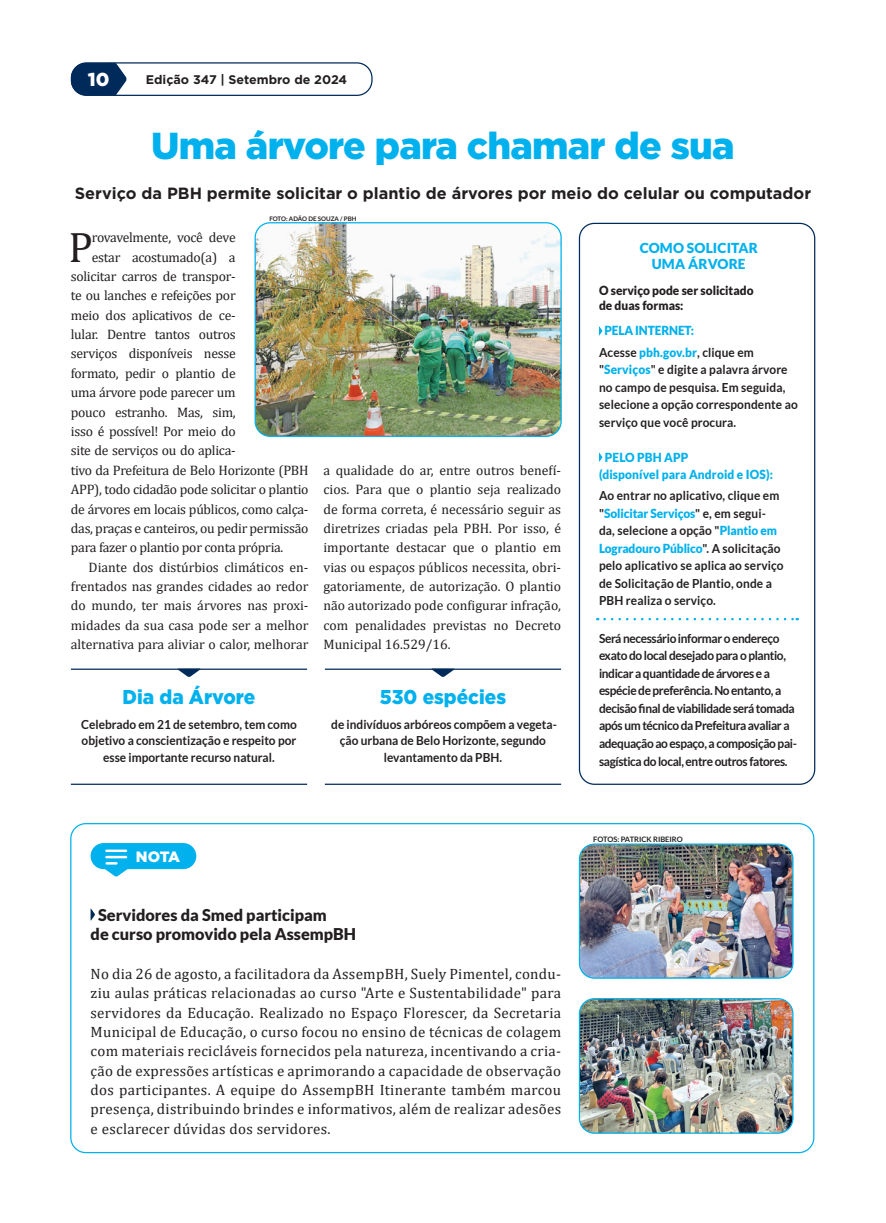
<style>
.page{position:relative;width:886px;height:1223px;background:#fff}
.page>*{position:absolute;margin:0;border:0;box-sizing:border-box;transform-origin:0 0}
.Intertitulo{font:42.88px "Cambria";color:#231f20}
.título_materia{font:900 37.5px "Gotham";letter-spacing:-.02em;color:#00b1ed}
.t1{font:900 20px "Gotham";color:#00b1ed;scale:.95 1}
.t2{font:900 18.75px "Gotham";color:#fff}
.subtitulo_materia{font:700 16.25px "Gotham";color:#231f20}
.Texto_box{font:900 16.25px/19.4px "Lato";color:#231f20}
.Corpo_texto{font:15px/19.4px "Cambria";letter-spacing:.02em;color:#231f20;text-align:justify}
.t3{font:900 15px "Gotham";color:#fff}
.Intertitulo-2{font:13.75px/19.4px "Cambria";letter-spacing:-.02em;color:#231f20;text-align:justify}
.t4{font:900 13.75px "Lato";letter-spacing:.01em;color:#00b1ed}
.t5{font:700 12.5px/17.5px "Lato";color:#231f20;scale:.95 1}
.t6{font:700 12.5px/17.5px "Lato";letter-spacing:-.03em;color:#231f20;scale:.95 1}
.t7{font:900 12.5px/17.5px "Lato";letter-spacing:.01em;color:#00b1ed;scale:.95 1}
.t8{font:900 12.5px "Lato";color:#231f20;scale:.95 1}
.t9{font:700 12.5px "Gotham";color:#231f20}
.t10{font:900 12.5px "Lato";letter-spacing:-.01em;color:#00b1ed;scale:.95 1}
.crédito{font:700 7.5px "Lato";color:#231f20}
.crédito-2{font:700 6.25px "Lato";color:#231f20}
.s1{font-weight:900;color:#00b1ed}
</style>
<div class="page">
<svg style="left:71px;top:64px;width:56px;height:30px;background:#20446e"></svg>
<div style="left:71px;top:62px;width:302px;height:34px;border:1px solid #002a5a;border-radius:15px"></div>
<div style="left:579px;top:223px;width:236px;height:562px;border:1px solid #002a5a;border-radius:15px"></div>
<svg style="left:599px;top:326px;width:3px;height:9px"></svg>
<svg style="left:599px;top:452px;width:3px;height:10px"></svg>
<svg style="left:604px;top:618px;width:194px;height:2px"></svg>
<hr style="left:71px;top:668px;width:236px;height:2px;background:#002a5a">
<hr style="left:71px;top:783px;width:236px;height:2px;background:#002a5a">
<hr style="left:325px;top:668px;width:236px;height:2px;background:#002a5a">
<hr style="left:325px;top:783px;width:236px;height:2px;background:#002a5a">
<svg style="left:177px;top:668px;width:24px;height:9px"></svg>
<svg style="left:431px;top:668px;width:24px;height:9px"></svg>
<img style="left:256px;top:224px;width:304px;height:211px">
<div style="left:254px;top:222px;width:308px;height:215px;border:1px solid #00b1ed;border-radius:15px"></div>
<div style="left:91px;top:843px;width:105px;height:26px;background:#00b1ed;border-radius:13px"></div>
<hr style="left:106px;top:849px;width:20px;height:3px;background:#fff">
<hr style="left:106px;top:855px;width:20px;height:3px;background:#fff">
<svg style="left:105px;top:862px;width:23px;height:14px"></svg>
<svg style="left:91px;top:908px;width:4px;height:12px"></svg>
<img style="left:579px;top:845px;width:214px;height:133px">
<div style="left:579px;top:843px;width:214px;height:135px;border:1px solid #00b1ed;border-radius:15px"></div>
<img style="left:579px;top:998px;width:214px;height:135px">
<div style="left:579px;top:998px;width:214px;height:135px;border:1px solid #00b1ed;border-radius:15px"></div>
<h3 class="t2" style="left:88px;top:68px;width:23px">10</h3>
<p class="t9" style="left:146px;top:72px;width:203px">Edição 347 | Setembro de 2024</p>
<p class="título_materia" style="left:151px;top:124px;width:585px">Uma árvore para chamar de sua</p>
<p class="subtitulo_materia" style="left:75px;top:184px;width:738px">Serviço da PBH permite solicitar o plantio de árvores por meio do celular ou computador</p>
<p class="crédito-2" style="left:269px;top:215px;width:89px">FOTO: ADÃO DE SOUZA / PBH</p>
<p class="Intertitulo" style="left:68px;top:222px;width:26px">P</p>
<p class="Intertitulo-2" style="left:92px;top:228px;width:145px">rovavelmente, você deve</p>
<p class="Intertitulo-2" style="left:92px;top:247px;width:145px">estar acostumado(a) a</p>
<p class="Intertitulo-2" style="left:71px;top:266px;width:166px">solicitar carros de transpor-</p>
<p class="Intertitulo-2" style="left:71px;top:286px;width:166px">te ou lanches e refeições por</p>
<p class="Intertitulo-2" style="left:71px;top:305px;width:166px">meio dos aplicativos de ce-</p>
<p class="Intertitulo-2" style="left:71px;top:324px;width:166px">lular. Dentre tantos outros</p>
<p class="Intertitulo-2" style="left:71px;top:344px;width:166px">serviços disponíveis nesse</p>
<p class="Intertitulo-2" style="left:71px;top:363px;width:166px">formato, pedir o plantio de</p>
<p class="Intertitulo-2" style="left:71px;top:383px;width:166px">uma árvore pode parecer um</p>
<p class="Intertitulo-2" style="left:71px;top:402px;width:166px">pouco estranho. Mas, sim,</p>
<p class="Intertitulo-2" style="left:71px;top:421px;width:166px">isso é possível! Por meio do</p>
<p class="Intertitulo-2" style="left:71px;top:441px;width:166px">site de serviços ou do aplica-</p>
<p class="Intertitulo-2" style="left:71px;top:460px;width:239px">tivo da Prefeitura de Belo Horizonte (PBH</p>
<p class="Intertitulo-2" style="left:71px;top:479px;width:239px">APP), todo cidadão pode solicitar o plantio</p>
<p class="Intertitulo-2" style="left:71px;top:499px;width:239px">de árvores em locais públicos, como calça-</p>
<p class="Intertitulo-2" style="left:71px;top:518px;width:239px">das, praças e canteiros, ou pedir permissão</p>
<p class="Intertitulo-2" style="left:71px;top:538px;width:214px">para fazer o plantio por conta própria.</p>
<p class="Intertitulo-2" style="left:71px;top:557px;width:239px;text-indent:18px">Diante dos distúrbios climáticos en&shy;frentados nas grandes cidades ao redor do mundo, ter mais árvores nas proxi&shy;midades da sua casa pode ser a melhor alternativa para aliviar o calor, melhorar</p>
<p class="Intertitulo-2" style="left:323px;top:460px;width:239px">a qualidade do ar, entre outros benefí&shy;cios. Para que o plantio seja realizado de forma correta, é necessário seguir as diretrizes criadas pela PBH. Por isso, é importante destacar que o plantio em vias ou espaços públicos necessita, obri&shy;gatoriamente, de autorização. O plantio não autorizado pode configurar infração, com penalidades previstas no Decreto Municipal 16.529/16.</p>
<p class="t1" style="left:123px;top:685px;width:141px">Dia da Árvore</p>
<p class="t1" style="left:380px;top:685px;width:134px">530 espécies</p>
<p class="t5" style="left:81px;top:716px;width:228px;line-height:16.2px;text-align:center">Celebrado em 21 de setembro, tem como objetivo a conscientização e respeito por esse importante recurso natural.</p>
<p class="t5" style="left:331px;top:716px;width:239px;line-height:16.2px;text-align:center">de indivíduos arbóreos compõem a vegeta&shy;ção urbana de Belo Horizonte, segundo</p>
<p class="t5" style="left:384px;top:748px;width:126px">levantamento da PBH.</p>
<p class="t3" style="left:136px;top:847px;width:46px">NOTA</p>
<p class="Texto_box" style="left:91px;top:904px;width:267px;text-indent:7px">Servidores da Smed participam<br>de curso promovido pela AssempBH</p>
<p class="Corpo_texto" style="left:91px;top:963px;width:472px">No dia 26 de agosto, a facilitadora da AssempBH, Suely Pimentel, condu&shy;ziu aulas práticas relacionadas ao curso "Arte e Sustentabilidade" para servidores da Educação. Realizado no Espaço Florescer, da Secretaria Municipal de Educação, o curso focou no ensino de técnicas de colagem com materiais recicláveis fornecidos pela natureza, incentivando a cria&shy;ção de expressões artísticas e aprimorando a capacidade de observação dos participantes. A equipe do AssempBH Itinerante também marcou presença, distribuindo brindes e informativos, além de realizar adesões e esclarecer dúvidas dos servidores.</p>
<p class="t4" style="left:640px;top:240px;width:120px">COMO SOLICITAR</p>
<p class="t4" style="left:652px;top:256px;width:95px">UMA ÁRVORE</p>
<p class="t8" style="left:599px;top:283px;width:164px">O serviço pode ser solicitado</p>
<p class="t8" style="left:599px;top:298px;width:91px">de duas formas:</p>
<p class="t10" style="left:604px;top:323px;width:96px">PELA INTERNET:</p>
<p class="t5" style="left:599px;top:343px;width:211px">Acesse <span class="s1">pbh.gov.br</span>, clique em "<span class="s1">Serviços</span>" e digite a palavra árvore no campo de pesquisa. Em seguida, selecione a opção correspondente ao serviço que você procura.</p>
<p class="t7" style="left:599px;top:448px;width:185px;text-indent:6px">PELO PBH APP<br>(disponível para Android e IOS):</p>
<p class="t5" style="left:599px;top:487px;width:196px">Ao entrar no aplicativo, clique em "<span class="s1">Solicitar Serviços</span>" e, em segui&shy;da, selecione a opção "<span class="s1">Plantio em<br>Logradouro Público</span>". A solicitação pelo aplicativo se aplica ao serviço de Solicitação de Plantio, onde a<br>PBH realiza o serviço.</p>
<p class="t6" style="left:599px;top:629px;width:210px">Será necessário informar o endereço exato do local desejado para o plantio, indicar a quantidade de árvores e a espécie de preferência. No entanto, a decisão final de viabilidade será tomada após um técnico da Prefeitura avaliar a adequação ao espaço, a composição pai&shy;sagística do local, entre outros fatores.</p>
<p class="crédito" style="left:593px;top:835px;width:91px">FOTOS: PATRICK RIBEIRO</p>
</div>
